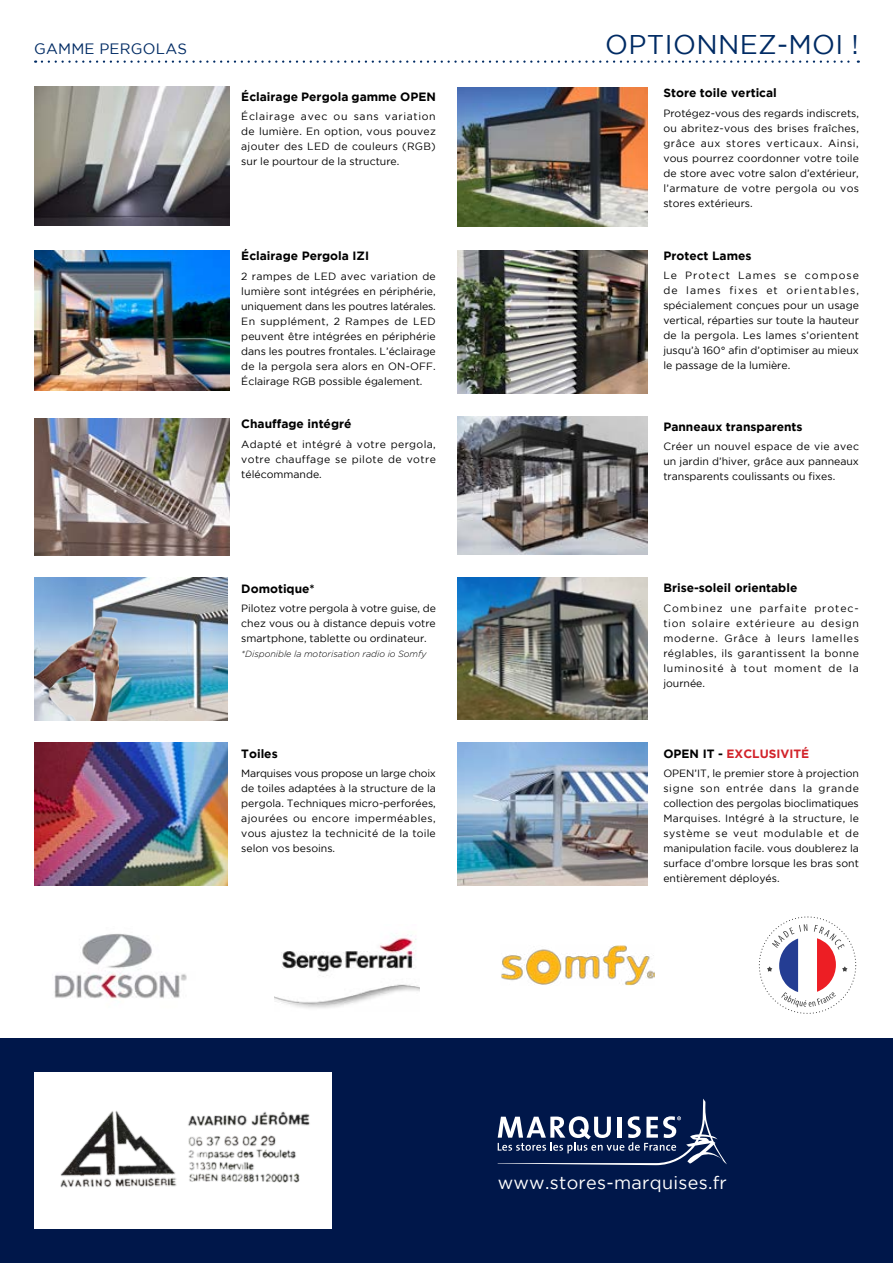
<style>
.page{position:relative;width:893px;height:1263px;background:#fff}
.page>*{position:absolute;margin:0;border:0;box-sizing:border-box;transform-origin:0 0}
.t1{font:27px "Gotham";letter-spacing:.015em;color:#002b64}
.t2{font:18px "Gotham";letter-spacing:.015em;color:#fff}
.t3{font:15px "Gotham";letter-spacing:.015em;color:#002b64}
.t4{font:700 12px "Gotham";color:#000}
.t5{font:700 12px "Gotham";color:#d2232a}
.t6{font:10.5px/15px "Gotham";color:#000;text-align:justify}
.t7{font:italic 300 9px "Gotham";color:#000}
.s1{color:#000}
</style>
<div class="page">
<svg style="left:42px;top:60px;width:817px;height:3px"></svg>
<div style="left:0;top:1039px;width:893px;height:224px;background:#00174a"></div>
<svg style="left:498px;top:1098px;width:229px;height:67px"></svg>
<svg style="left:759px;top:916px;width:97px;height:98px"></svg>
<div style="left:34px;top:1073px;width:298px;height:156px;background:#fff"></div>
<img style="left:34px;top:86px;width:196px;height:139px">
<img style="left:34px;top:251px;width:196px;height:139px">
<img style="left:34px;top:418px;width:196px;height:138px">
<img style="left:457px;top:87px;width:190px;height:139px">
<img style="left:457px;top:416px;width:190px;height:138px">
<img style="left:457px;top:577px;width:190px;height:143px">
<img style="left:34px;top:742px;width:194px;height:143px">
<img style="left:457px;top:251px;width:190px;height:143px">
<img style="left:54px;top:933px;width:133px;height:66px">
<img style="left:275px;top:935px;width:145px;height:73px">
<img style="left:501px;top:945px;width:153px;height:41px">
<img style="left:34px;top:578px;width:194px;height:143px">
<img style="left:34px;top:608px;width:85px;height:113px">
<img style="left:457px;top:742px;width:190px;height:143px">
<img style="left:60px;top:1111px;width:250px;height:77px">
<h3 class="t3" style="left:34px;top:40px;width:154px">gamme PERGOLAS</h3>
<h1 class="t1" style="left:605px;top:29px;width:255px">OPTIONNEZ-MOI !</h1>
<p class="t4" style="left:241px;top:90px;width:196px">Éclairage Pergola gamme OPEN</p>
<p class="t6" style="left:241px;top:109px;width:196px">Éclairage avec ou sans variation de lumière. En option, vous pouvez ajouter des Led de couleurs (RGB) sur le pourtour de la structure.</p>
<p class="t4" style="left:241px;top:249px;width:129px">Éclairage Pergola IZI</p>
<p class="t6" style="left:241px;top:268px;width:196px">2 rampes de LED avec variation de lumière sont intégrées en périphérie, uniquement dans les poutres latérales.<br>En supplément, 2 Rampes de LED peuvent être intégrées en périphérie dans les poutres frontales. L’éclairage de la pergola sera alors en ON-OFF.<br>Éclairage RGB possible également.</p>
<p class="t4" style="left:241px;top:417px;width:112px">Chauffage intégré</p>
<p class="t6" style="left:241px;top:436px;width:196px">Adapté et intégré à votre pergola, votre chauffage se pilote de votre télécommande.</p>
<p class="t4" style="left:241px;top:582px;width:75px">Domotique*</p>
<p class="t6" style="left:241px;top:601px;width:196px">Pilotez votre pergola à votre guise, de chez vous ou à distance depuis votre smartphone, tablette ou ordinateur.</p>
<p class="t7" style="left:241px;top:649px;width:187px">*Disponible la motorisation radio io Somfy</p>
<p class="t4" style="left:241px;top:746px;width:38px">Toiles</p>
<p class="t6" style="left:241px;top:765px;width:196px">Marquises vous propose un large choix de toiles adaptées à la structure de la pergola. Techniques micro-perforées, ajourées ou encore imperméables, vous ajustez la technicité de la toile selon vos besoins.</p>
<p class="t4" style="left:663px;top:86px;width:115px">Store toile vertical</p>
<p class="t6" style="left:663px;top:105px;width:197px">Protégez-vous des regards indiscrets, ou abritez-vous des brises fraîches, grâce aux stores verticaux. Ainsi, vous pourrez coordonner votre toile de store avec votre salon d’extérieur, l’armature de votre pergola ou vos stores extérieurs.</p>
<p class="t4" style="left:663px;top:249px;width:90px">Protect Lames</p>
<p class="t6" style="left:663px;top:268px;width:197px">Le Protect Lames se compose de lames fixes et orientables, spécialement conçues pour un usage vertical, réparties sur toute la hauteur de la pergola. Les lames s’orientent jusqu’à 160° afin d’optimiser au mieux le passage de la lumière.</p>
<p class="t4" style="left:663px;top:420px;width:141px">Panneaux transparents</p>
<p class="t6" style="left:663px;top:439px;width:197px">Créer un nouvel espace de vie avec un jardin d’hiver, grâce aux panneaux transparents coulissants ou fixes.</p>
<p class="t4" style="left:663px;top:581px;width:136px">Brise-soleil orientable</p>
<p class="t6" style="left:663px;top:600px;width:197px">Combinez une parfaite protec&shy;tion solaire extérieure au design moderne. Grâce à leurs lamelles réglables, ils garantissent la bonne luminosité à tout moment de la journée.</p>
<p class="t5" style="left:663px;top:746px;width:147px"><span class="s1">OPEN IT -</span> EXCLUSIVITÉ</p>
<p class="t6" style="left:663px;top:765px;width:197px">OPEN’IT, le premier store à projection signe son entrée dans la grande collection des pergolas bioclimatiques Marquises. Intégré à la structure, le système se veut modulable et de manipulation facile. vous doublerez la surface d’ombre lorsque les bras sont entièrement déployés.</p>
<h2 class="t2" style="left:498px;top:1172px;width:231px">www.stores-marquises.fr</h2>
</div>
